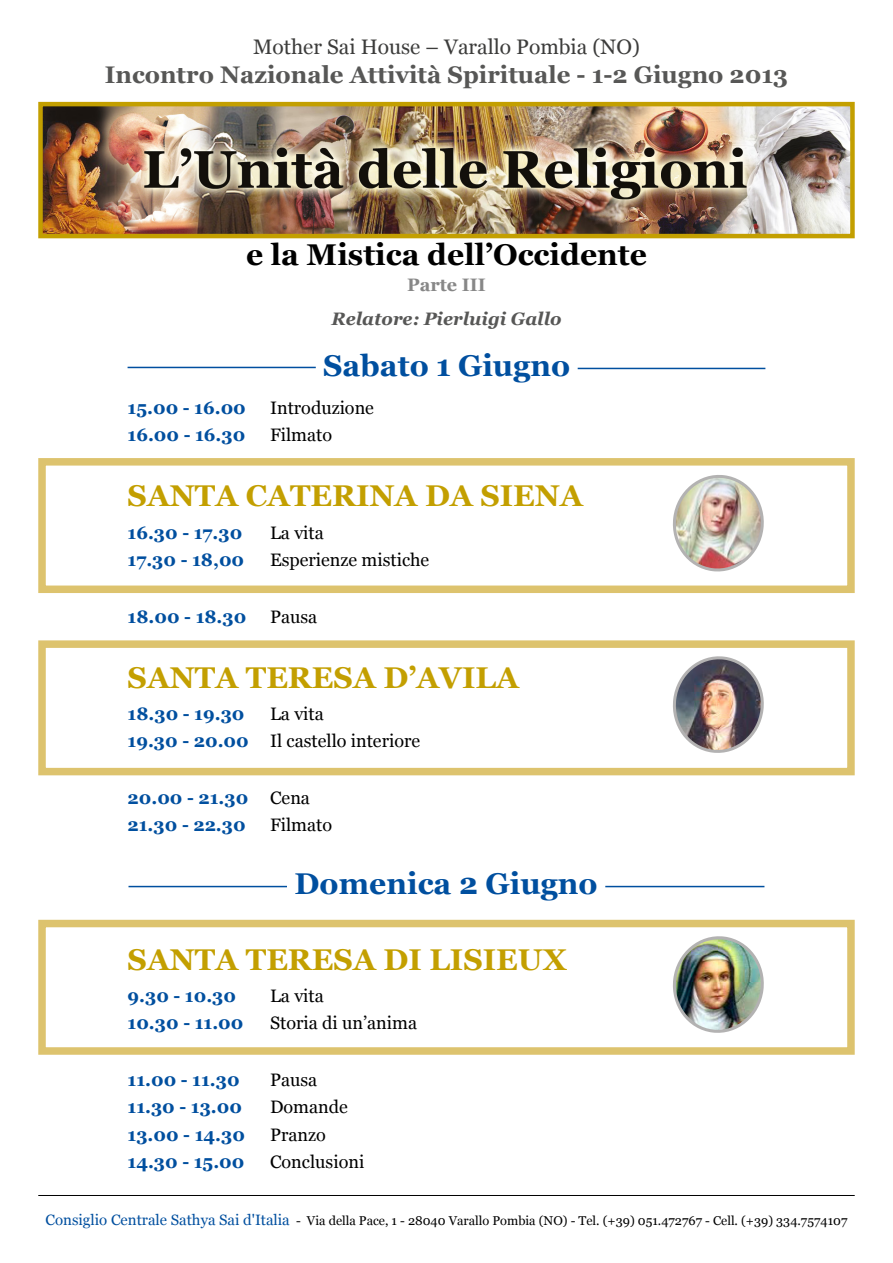
<style>
.page{position:relative;width:893px;height:1263px;background:#fff}
.page>*{position:absolute;margin:0;border:0;box-sizing:border-box;transform-origin:0 0}
.t1{font:700 30px "Georgia";color:#c39f00}
.t2{font:700 30px "Georgia";color:#004f9f}
.t3{font:700 30px "Georgia";color:#000}
.t4{font:700 24px "Georgia";color:#575756}
.t5{font:21px "Georgia";color:#3c3c3b}
.t6{font:700 18px/27.2px "Georgia";color:#004f9f}
.t7{font:18px/27.2px "Georgia";color:#000}
.t8{font:italic 700 18px "Georgia";color:#575756}
.t9{font:700 18px "Georgia";color:#878787}
.t10{font:12.75px "Georgia";color:#000}
.s1{font-weight:700;color:#004f9f}
.s2{font-weight:400;color:#000}
.s3{font-size:15px;color:#004f9f}
</style>
<div class="page">
<img style="left:38px;top:101px;width:817px;height:138px">
<hr style="left:38px;top:1195px;width:817px;height:1px;background:#000">
<hr style="left:128px;top:367px;width:188px;height:1px;background:#004f9f">
<hr style="left:578px;top:368px;width:187px;height:1px;background:#004f9f">
<hr style="left:129px;top:886px;width:158px;height:1px;background:#004f9f">
<hr style="left:605px;top:886px;width:159px;height:1px;background:#004f9f">
<div style="left:38px;top:458px;width:817px;height:135px;border:8px solid #ddc36e"></div>
<div style="left:38px;top:640px;width:817px;height:135px;border:8px solid #ddc36e"></div>
<div style="left:38px;top:920px;width:817px;height:135px;border:8px solid #ddc36e"></div>
<img style="left:673px;top:475px;width:91px;height:97px">
<img style="left:673px;top:656px;width:91px;height:97px">
<img style="left:673px;top:936px;width:91px;height:97px">
<p class="t5" style="left:253px;top:31px;width:388px">Mother Sai House – Varallo Pombia (NO)</p>
<h2 class="t4" style="left:105px;top:56px;width:685px">Incontro Nazionale Attività Spirituale - 1-2 Giugno 2013</h2>
<h1 class="t3" style="left:246px;top:232px;width:402px">e la Mistica dell’Occidente</h1>
<p class="t9" style="left:407px;top:271px;width:80px">Parte III</p>
<p class="t8" style="left:331px;top:306px;width:232px">Relatore: Pierluigi Gallo</p>
<h1 class="t2" style="left:323px;top:343px;width:249px">Sabato 1 Giugno</h1>
<p class="t6" style="left:128px;top:393px;width:120px">15.00 - 16.00</p>
<p class="t7" style="left:270px;top:394px;width:105px">Introduzione</p>
<p class="t6" style="left:128px;top:421px;width:119px">16.00 - 16.30</p>
<p class="t7" style="left:270px;top:421px;width:64px">Filmato</p>
<h1 class="t1" style="left:128px;top:473px;width:250px">Santa Caterina</h1>
<h1 class="t1" style="left:425px;top:473px;width:136px">da Siena</h1>
<p class="t6" style="left:128px;top:518px;width:116px">16.30 - 17.30</p>
<p class="t7" style="left:270px;top:518px;width:55px">La vita</p>
<p class="t6" style="left:128px;top:545px;width:118px">17.30 - 18,00</p>
<p class="t7" style="left:270px;top:545px;width:161px">Esperienze mistiche</p>
<p class="t6" style="left:128px;top:602px;width:120px">18.00 - 18.30</p>
<p class="t7" style="left:270px;top:602px;width:49px">Pausa</p>
<h1 class="t1" style="left:128px;top:654px;width:388px">Santa Teresa d’Avila</h1>
<p class="t6" style="left:128px;top:699px;width:118px">18.30 - 19.30</p>
<p class="t7" style="left:128px;top:699px;width:294px;text-indent:143px">La vita<br><span class="s1">19.30 - 20.00</span> Il castello interiore</p>
<p class="t6" style="left:128px;top:783px;width:184px">20.00 - 21.30 <span class="s2">Cena<br></span>21.30 - 22.30</p>
<p class="t7" style="left:270px;top:810px;width:64px">Filmato</p>
<h1 class="t2" style="left:295px;top:861px;width:305px">Domenica 2 Giugno</h1>
<h1 class="t1" style="left:128px;top:937px;width:320px">Santa Teresa di Lisi</h1>
<h1 class="t1" style="left:496px;top:937px;width:72px">eux</h1>
<p class="t6" style="left:128px;top:981px;width:110px">9.30 - 10.30</p>
<p class="t7" style="left:270px;top:982px;width:55px">La vita</p>
<p class="t6" style="left:128px;top:1009px;width:117px">10.30 - 11.00</p>
<p class="t7" style="left:270px;top:1009px;width:149px">Storia di un’anima</p>
<p class="t6" style="left:128px;top:1065px;width:114px">11.00 - 11.30</p>
<p class="t7" style="left:270px;top:1066px;width:49px">Pausa</p>
<p class="t6" style="left:128px;top:1093px;width:116px">11.30 - 13.00</p>
<p class="t7" style="left:270px;top:1093px;width:79px">Domande</p>
<p class="t6" style="left:128px;top:1120px;width:119px">13.00 - 14.30</p>
<p class="t7" style="left:270px;top:1120px;width:57px">Pranzo</p>
<p class="t6" style="left:128px;top:1147px;width:118px">14.30 - 15.00</p>
<p class="t7" style="left:270px;top:1147px;width:96px">Conclusioni</p>
<p class="t10" style="left:46px;top:1211px;width:803px"><span class="s3">Consiglio Centrale Sathya Sai d'Italia</span> - Via della Pace, 1 - 28040 Varallo Pombia (NO) - Tel. (+39) 051.472767 - Cell. (+39) 334.7574107</p>
</div>
